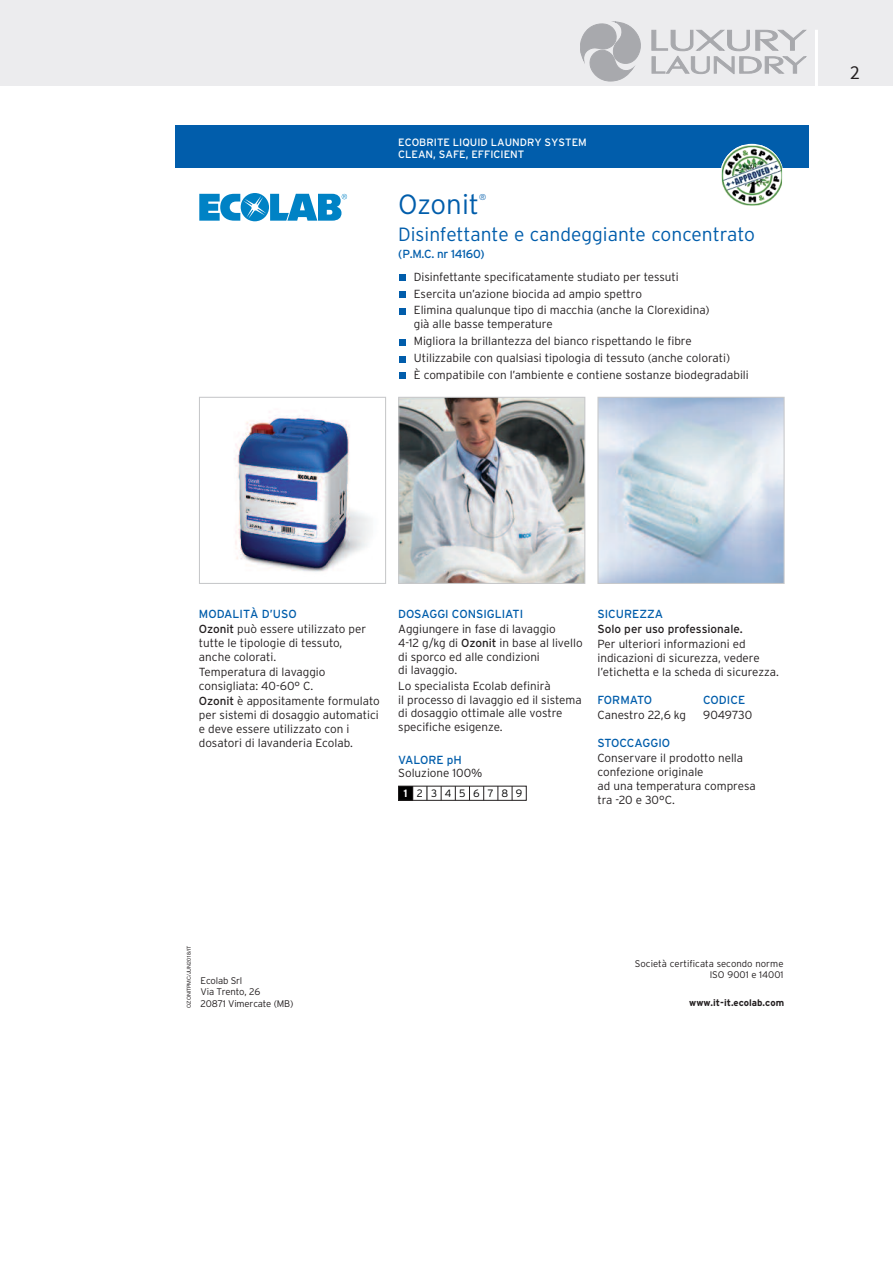
<style>
.page{position:relative;width:893px;height:1263px;background:#fff}
.page>*{position:absolute;margin:0;border:0;box-sizing:border-box;transform-origin:0 0}
.t1{font:27.75px "Interstate Light+IYMYMB";color:#015dab}
.t2{font:19.5px "Source Sans Pro";color:#231f20}
.t3{font:19.2px "Interstate Light+IYMYMB";color:#015dab}
.t4{font:11.7px/13.8px "Interstate Light+IYMYMB";color:#231f20}
.t5{font:11.7px "Interstate Regular+YDVXTG";color:#015dab}
.t6{font:11.7px "Interstate Regular+YDVXTG";color:#231f20}
.t7{font:11.7px "Interstate Regular+YDVXTG";letter-spacing:-.02em;color:#015dab}
.t8{font:10.65px/12.8px "Interstate Regular+YDVXTG";color:#fff}
.t9{font:10.65px "Interstate Light+IYMYMB";letter-spacing:.735em;color:#000}
.t10{font:9.6px/11.6px "Interstate Light+IYMYMB";color:#231f20;text-align:right}
.t11{font:9.6px "Interstate Bold+AEUPZN";color:#231f20}
.t12{font:8.55px "Interstate Light+IYMYMB";color:#015dab}
.t13{font:5.25px "Helvetica Neue Roman+CLBKSB";color:#231f20}
.s1{font-family:"Interstate Regular+YDVXTG"}
.s2{font-family:"Interstate Bold+AEUPZN";color:#fff}
</style>
<div class="page">
<div style="left:0;top:0;width:893px;height:85px;background:#ececee"></div>
<svg style="left:652px;top:30px;width:154px;height:44px"></svg>
<svg style="left:580px;top:22px;width:61px;height:59px"></svg>
<img style="left:400px;top:399px;width:183px;height:183px">
<img style="left:234px;top:415px;width:137px;height:157px">
<div style="left:175px;top:125px;width:634px;height:42px;background:#015dab"></div>
<img style="left:599px;top:399px;width:184px;height:183px">
<div style="left:597px;top:397px;width:188px;height:187px;border:1px solid #c7c8ca"></div>
<div style="left:399px;top:786px;width:14px;height:14px;background:#000"></div>
<div style="left:398px;top:786px;width:129px;height:15px;border:1px solid #231f20"></div>
<div style="left:199px;top:397px;width:187px;height:187px;border:1px solid #c7c8ca"></div>
<div style="left:398px;top:397px;width:187px;height:187px;border:1px solid #c7c8ca"></div>
<svg style="left:199px;top:193px;width:148px;height:28px"></svg>
<svg style="left:399px;top:373px;width:6px;height:6px"></svg>
<svg style="left:399px;top:356px;width:6px;height:6px"></svg>
<svg style="left:399px;top:339px;width:6px;height:6px"></svg>
<svg style="left:399px;top:308px;width:6px;height:6px"></svg>
<svg style="left:399px;top:292px;width:6px;height:6px"></svg>
<svg style="left:399px;top:275px;width:6px;height:6px"></svg>
<svg style="left:720px;top:144px;width:64px;height:63px"></svg>
<img style="left:722px;top:145px;width:60px;height:61px;border-radius:20px">
<hr style="left:815px;top:30px;width:3px;height:56px;background:#fff">
<p class="t8" style="left:398px;top:136px;width:190px">ECOBRITE LIQUID LAUNDRY SYSTEM<br>CLEAN, SAFE, EFFICIENT</p>
<h1 class="t1" style="left:398px;top:188px;width:83px">Ozonit</h1>
<p class="t12" style="left:479px;top:192px;width:9px">®</p>
<h3 class="t3" style="left:398px;top:223px;width:358px">Disinfettante e candeggiante concentrato</h3>
<p class="t5" style="left:398px;top:247px;width:88px">(P.M.C. nr 14160)</p>
<p class="t4" style="left:414px;top:268px;width:297px;line-height:16.8px">Disinfettante specificatamente studiato per tessuti<br>Esercita un’azione biocida ad ampio spettro<br>Elimina qualunque tipo di macchia (anche la Clorexidina)</p>
<p class="t4" style="left:414px;top:316px;width:336px;line-height:16.8px">già alle basse temperature<br>Migliora la brillantezza del bianco rispettando le fibre Utilizzabile con qualsiasi tipologia di tessuto (anche colorati)<br>È compatibile con l’ambiente e contiene sostanze biodegradabili</p>
<h2 class="t2" style="left:850px;top:60px;width:11px">2</h2>
<p class="t5" style="left:199px;top:607px;width:99px">MODALITÀ D’USO</p>
<p class="t4" style="left:199px;top:622px;width:169px"><span class="s1">Ozonit</span> può essere utilizzato per tutte le tipologie di tessuto, anche colorati.</p>
<p class="t4" style="left:199px;top:665px;width:128px">Temperatura di lavaggio consigliata: 40-60° C.</p>
<p class="t4" style="left:199px;top:694px;width:182px"><span class="s1">Ozonit</span> è appositamente formulato per sistemi di dosaggio automatici e deve essere utilizzato con i dosatori di lavanderia Ecolab.</p>
<p class="t5" style="left:398px;top:607px;width:126px">DOSAGGI CONSIGLIATI</p>
<p class="t4" style="left:398px;top:622px;width:186px">Aggiungere in fase di lavaggio<br>4-12 g/kg di <span class="s1">Ozonit</span> in base al livello di sporco ed alle condizioni<br>di lavaggio.</p>
<p class="t4" style="left:398px;top:679px;width:185px">Lo specialista Ecolab definirà<br>il processo di lavaggio ed il sistema di dosaggio ottimale alle vostre specifiche esigenze.</p>
<p class="t5" style="left:398px;top:753px;width:65px">VALORE pH</p>
<p class="t4" style="left:398px;top:766px;width:86px">Soluzione 100%</p>
<p class="t9" style="left:404px;top:787px;width:120px"><span class="s2">1</span> 23456789</p>
<p class="t5" style="left:597px;top:607px;width:67px">SICUREZZA</p>
<p class="t6" style="left:597px;top:622px;width:147px">Solo per uso professionale.</p>
<p class="t4" style="left:597px;top:637px;width:183px">Per ulteriori informazioni ed indicazioni di sicurezza, vedere l’etichetta e la scheda di sicurezza.</p>
<p class="t5" style="left:597px;top:693px;width:56px">FORMATO</p>
<p class="t5" style="left:703px;top:693px;width:44px">CODICE</p>
<p class="t4" style="left:597px;top:708px;width:90px">Canestro 22,6 kg</p>
<p class="t4" style="left:703px;top:708px;width:50px">9049730</p>
<p class="t7" style="left:597px;top:736px;width:74px">STOCCAGGIO</p>
<p class="t4" style="left:597px;top:751px;width:160px">Conservare il prodotto nella confezione originale<br>ad una temperatura compresa tra -20 e 30°C.</p>
<p class="t13" style="left:187px;top:1008px;width:63px;rotate:-90deg">OZONITPMC/JUN2018/IT</p>
<p class="t10" style="left:201px;top:975px;width:94px;text-align:left">Ecolab Srl<br>Via Trento, 26<br>20871 Vimercate (MB)</p>
<p class="t10" style="left:635px;top:957px;width:150px">Società certificata secondo norme<br>ISO 9001 e 14001</p>
<p class="t11" style="left:689px;top:997px;width:96px">www.it-it.ecolab.com</p>
</div>
